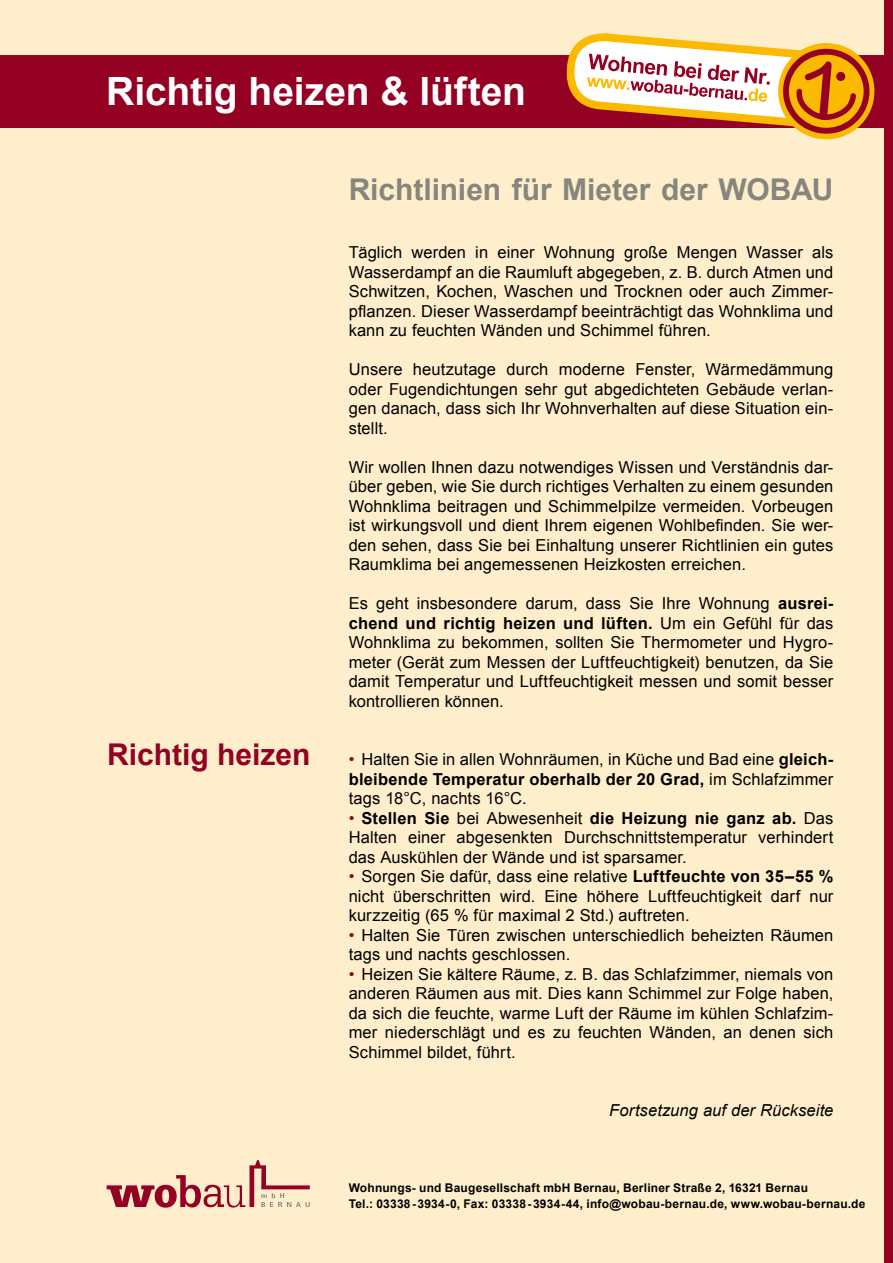
<style>
.page{position:relative;width:893px;height:1263px;background:#fec}
.page>*{position:absolute;margin:0;border:0;box-sizing:border-box;transform-origin:0 0}
.t1{font:700 39px "Arial";letter-spacing:-.005em;color:#fff}
.t2{font:700 30px "Arial";letter-spacing:-.005em;color:#86867d}
.t3{font:700 30px "Arial";color:#940123}
.t4{font:16.5px/19.5px "Arial";letter-spacing:.01em;color:#000;text-align:justify}
.t5{font:italic 16.5px "Arial";letter-spacing:.01em;color:#000}
.t6{font:700 12px/15.8px "Arial";letter-spacing:.015em;color:#000}
.s1{font-weight:700}
.s2{color:#940123}
</style>
<div class="page">
<svg style="left:107px;top:1160px;width:203px;height:48px"></svg>
<div style="left:884px;top:0;width:9px;height:1263px;background:#940123"></div>
<div style="left:0;top:55px;width:893px;height:73px;background:#940123"></div>
<svg style="left:566px;top:33px;width:309px;height:107px"></svg>
<h1 class="t1" style="left:106px;top:66px;width:421px">Richtig heizen &amp; lüften</h1>
<h2 class="t2" style="left:349px;top:170px;width:486px">Richtlinien für Mieter der WOBAU</h2>
<h2 class="t3" style="left:107px;top:735px;width:205px">Richtig heizen</h2>
<p class="t4" style="left:349px;top:243px;width:486px">Täglich werden in einer Wohnung große Mengen Wasser als Wasserdampf an die Raumluft abgegeben, z. B. durch Atmen und Schwitzen, Kochen, Waschen und Trocknen oder auch Zimmer&shy;pflanzen. Dieser Wasserdampf beeinträchtigt das Wohnklima und kann zu feuchten Wänden und Schimmel führen.</p>
<p class="t4" style="left:349px;top:360px;width:486px">Unsere heutzutage durch moderne Fenster, Wärmedämmung oder Fugendichtungen sehr gut abgedichteten Gebäude verlan&shy;gen danach, dass sich Ihr Wohnverhalten auf diese Situation ein&shy;stellt.</p>
<p class="t4" style="left:349px;top:457px;width:486px">Wir wollen Ihnen dazu notwendiges Wissen und Verständnis dar&shy;über geben, wie Sie durch richtiges Verhalten zu einem gesunden Wohnklima beitragen und Schimmelpilze vermeiden. Vorbeugen ist wirkungsvoll und dient Ihrem eigenen Wohlbefinden. Sie wer&shy;den sehen, dass Sie bei Einhaltung unserer Richtlinien ein gutes Raumklima bei angemessenen Heizkosten erreichen.</p>
<p class="t4" style="left:349px;top:594px;width:486px">Es geht insbesondere darum, dass Sie Ihre Wohnung <span class="s1">ausrei&shy;chend und richtig heizen und lüften.</span> Um ein Gefühl für das Wohnklima zu bekommen, sollten Sie Thermometer und Hygro&shy;meter (Gerät zum Messen der Luftfeuchtigkeit) benutzen, da Sie damit Temperatur und Luftfeuchtigkeit messen und somit besser kontrollieren können.</p>
<p class="t4" style="left:349px;top:750px;width:486px"><span class="s2">•</span> Halten Sie in allen Wohnräumen, in Küche und Bad eine <span class="s1">gleich&shy;bleibende Temperatur oberhalb der 20 Grad,</span> im Schlafzimmer tags 18°C, nachts 16°C.</p>
<p class="t4" style="left:349px;top:808px;width:486px"><span class="s2">•</span> <span class="s1">Stellen Sie</span> bei Abwesenheit <span class="s1">die Heizung nie ganz ab.</span> Das Halten einer abgesenkten Durchschnittstemperatur verhindert das Auskühlen der Wände und ist sparsamer.</p>
<p class="t4" style="left:349px;top:867px;width:486px"><span class="s2">•</span> Sorgen Sie dafür, dass eine relative <span class="s1">Luftfeuchte von 35–55 % </span>nicht überschritten wird. Eine höhere Luftfeuchtigkeit darf nur kurzzeitig (65 % für maximal 2 Std.) auftreten.</p>
<p class="t4" style="left:349px;top:925px;width:486px"><span class="s2">•</span> Halten Sie Türen zwischen unterschiedlich beheizten Räumen tags und nachts geschlossen.</p>
<p class="t4" style="left:349px;top:964px;width:486px"><span class="s2">•</span> Heizen Sie kältere Räume, z. B. das Schlafzimmer, niemals von anderen Räumen aus mit. Dies kann Schimmel zur Folge haben, da sich die feuchte, warme Luft der Räume im kühlen Schlafzim&shy;mer niederschlägt und es zu feuchten Wänden, an denen sich Schimmel bildet, führt.</p>
<p class="t5" style="left:609px;top:1100px;width:226px">Fortsetzung auf der Rückseite</p>
<p class="t6" style="left:349px;top:1180px;width:518px">Wohnungs- und Baugesellschaft mbH Bernau, Berliner Straße 2, 16321 Bernau<br>Tel.: 03338-3934-0, Fax: 03338-3934-44, info@wobau-bernau.de, www.wobau-bernau.de</p>
</div>
